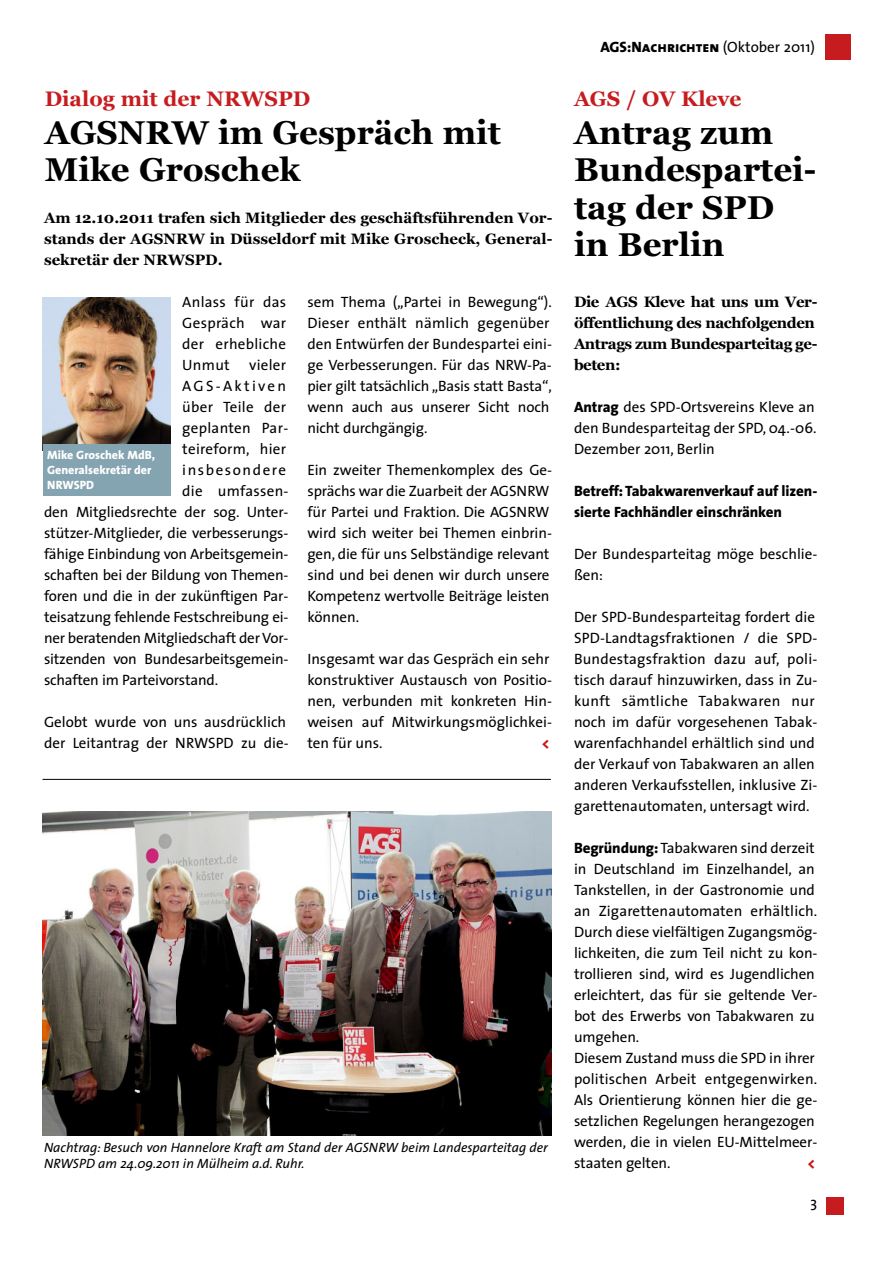
<style>
.page{position:relative;width:893px;height:1263px;background:#fff}
.page>*{position:absolute;margin:0;border:0;box-sizing:border-box;transform-origin:0 0}
.t1{font:700 33px/37.5px "Georgia";color:#000}
.t2{font:700 21px "Georgia";color:#c71c1f}
.t3{font:15px/21px "The Sans";letter-spacing:-.005em;color:#000}
.t4{font:700 15px/21px "Georgia";letter-spacing:-.03em;color:#000;text-align:justify}
.t5{font:800 15px/21px "The Sans";letter-spacing:-.005em;color:#000}
.t6{font:15px "The Sans";letter-spacing:.02em;color:#000}
.t7{font:15px "The Sans";letter-spacing:.105em;color:#000}
.t8{font:15px "The Sans";letter-spacing:.15em;color:#000}
.t9{font:800 15px "The Sans";color:#c71c1f}
.t10{font:15px "SPD2002 The Sans";color:#000}
.t11{font:italic 13.5px/16.5px "The Sans";color:#000}
.t12{font:800 12px/15px "The Sans";color:#fff}
.s1{font-weight:800}
.s2{font-family:"The Sans Extra Bold Caps"}
</style>
<div class="page">
<div style="left:825px;top:34px;width:25px;height:26px;background:#c71c1f"></div>
<div style="left:827px;top:1197px;width:17px;height:17px;background:#c71c1f"></div>
<img style="left:43px;top:297px;width:127px;height:147px">
<div style="left:43px;top:444px;width:127px;height:52px;background:#85a4b1"></div>
<img style="left:43px;top:811px;width:508px;height:324px">
<hr style="left:43px;top:779px;width:508px;height:1px;background:#000">
<h2 class="t2" style="left:45px;top:87px;width:267px">Dialog mit der NRWSPD</h2>
<h1 class="t1" style="left:45px;top:113px;width:458px">AGSNRW im Gespräch mit<br>Mike Groschek</h1>
<p class="t4" style="left:44px;top:207px;width:510px">Am 12.10.2011 trafen sich Mitglieder des geschäftsführenden Vor&shy;stands der AGSNRW in Düsseldorf mit Mike Groscheck, General&shy;sekretär der NRWSPD.</p>
<p class="t3" style="left:182px;top:293px;width:105px;text-align:justify">Anlass für das Gespräch war der erhebliche Unmut</p>
<p class="t3" style="left:249px;top:356px;width:39px">vieler</p>
<p class="t8" style="left:182px;top:380px;width:105px">AGS-Aktiven</p>
<p class="t6" style="left:182px;top:401px;width:105px">über Teile der</p>
<p class="t6" style="left:182px;top:422px;width:108px">geplanten Par-</p>
<p class="t6" style="left:182px;top:443px;width:105px">teireform, hier</p>
<p class="t7" style="left:182px;top:464px;width:105px">insbesondere</p>
<p class="t6" style="left:182px;top:485px;width:108px">die umfassen-</p>
<p class="t3" style="left:44px;top:503px;width:246px">den Mitgliedsrechte der sog. Unter-</p>
<p class="t3" style="left:44px;top:524px;width:246px">stützer-Mitglieder, die verbesserungs-</p>
<p class="t3" style="left:44px;top:545px;width:246px">fähige Einbindung von Arbeitsgemein-</p>
<p class="t3" style="left:44px;top:566px;width:246px">schaften bei der Bildung von Themen-</p>
<p class="t3" style="left:44px;top:587px;width:246px">foren und die in der zukünftigen Par-</p>
<p class="t3" style="left:44px;top:608px;width:246px">teisatzung fehlende Festschreibung ei-</p>
<p class="t3" style="left:44px;top:629px;width:246px">ner beratenden Mitgliedschaft der Vor-</p>
<p class="t3" style="left:44px;top:650px;width:246px">sitzenden von Bundesarbeitsgemein-</p>
<p class="t3" style="left:44px;top:671px;width:176px">schaften im Parteivorstand.</p>
<p class="t3" style="left:44px;top:713px;width:246px">Gelobt wurde von uns ausdrücklich der Leitantrag der NRWSPD zu die-</p>
<p class="t12" style="left:47px;top:448px;width:109px">Mike Groschek MdB,<br>Generalsekretär der<br>NRWSPD</p>
<p class="t3" style="left:307px;top:293px;width:246px">sem Thema („Partei in Bewegung“).<br>Dieser enthält nämlich gegenüber den Entwürfen der Bundespartei eini&shy;ge Verbesserungen. Für das NRW-Pa&shy;pier gilt tatsächlich „Basis statt Basta“, wenn auch aus unserer Sicht noch nicht durchgängig.</p>
<p class="t3" style="left:307px;top:461px;width:246px">Ein zweiter Themenkomplex des Ge&shy;sprächs war die Zuarbeit der AGSNRW für Partei und Fraktion. Die AGSNRW wird sich weiter bei Themen einbrin&shy;gen, die für uns Selbständige relevant sind und bei denen wir durch unsere<br>Kompetenz wertvolle Beiträge leisten können.</p>
<p class="t3" style="left:307px;top:650px;width:246px">Insgesamt war das Gespräch ein sehr konstruktiver Austausch von Positio&shy;nen, verbunden mit konkreten Hin&shy;weisen auf Mitwirkungsmöglichkei&shy;ten für uns.</p>
<p class="t9" style="left:542px;top:737px;width:9px">&lt;</p>
<p class="t11" style="left:44px;top:1140px;width:505px">Nachtrag: Besuch von Hannelore Kraft am Stand der AGSNRW beim Landesparteitag der<br>NRWSPD am 24.09.2011 in Mülheim a.d. Ruhr.</p>
<p class="t3" style="left:600px;top:38px;width:216px"><span class="s1">AGS:</span><span class="s2">Nachrichten</span> (Oktober 2011)</p>
<h2 class="t2" style="left:574px;top:87px;width:169px">AGS / OV Kleve</h2>
<h1 class="t1" style="left:574px;top:113px;width:244px">Antrag zum<br>Bundespartei&shy;tag der SPD in Berlin</h1>
<p class="t4" style="left:574px;top:291px;width:245px;text-align:left">Die AGS Kleve hat uns um Ver&shy;öffentlichung des nachfolgenden<br>Antrags zum Bundesparteitag ge&shy;beten:</p>
<p class="t3" style="left:574px;top:398px;width:244px;text-align:justify"><span class="s1">Antrag</span> des SPD-Ortsvereins Kleve an den Bundesparteitag der SPD, 04.-06.<br>Dezember 2011, Berlin</p>
<p class="t5" style="left:574px;top:482px;width:245px">Betreff: Tabakwarenverkauf auf lizen&shy;sierte Fachhändler einschränken</p>
<p class="t3" style="left:574px;top:545px;width:245px">Der Bundesparteitag möge beschlie&shy;ßen:</p>
<p class="t3" style="left:574px;top:608px;width:245px">Der SPD-Bundesparteitag fordert die SPD-Landtagsfraktionen / die SPD-Bundestagsfraktion dazu auf, poli&shy;tisch darauf hinzuwirken, dass in Zu&shy;kunft sämtliche Tabakwaren nur noch im dafür vorgesehenen Tabak&shy;warenfachhandel erhältlich sind und der Verkauf von Tabakwaren an allen anderen Verkaufsstellen, inklusive Zi&shy;garettenautomaten, untersagt wird.</p>
<p class="t3" style="left:574px;top:839px;width:245px"><span class="s1">Begründung:</span> Tabakwaren sind derzeit in Deutschland im Einzelhandel, an Tankstellen, in der Gastronomie und an Zigarettenautomaten erhältlich.<br>Durch diese vielfältigen Zugangsmög&shy;lichkeiten, die zum Teil nicht zu kon&shy;trollieren sind, wird es Jugendlichen erleichtert, das für sie geltende Ver&shy;bot des Erwerbs von Tabakwaren zu umgehen.<br>Diesem Zustand muss die SPD in ihrer politischen Arbeit entgegenwirken.<br>Als Orientierung können hier die ge&shy;setzlichen Regelungen herangezogen werden, die in vielen EU-Mittelmeer&shy;staaten gelten.</p>
<p class="t9" style="left:807px;top:1157px;width:9px">&lt;</p>
<p class="t10" style="left:810px;top:1197px;width:9px">3</p>
</div>
